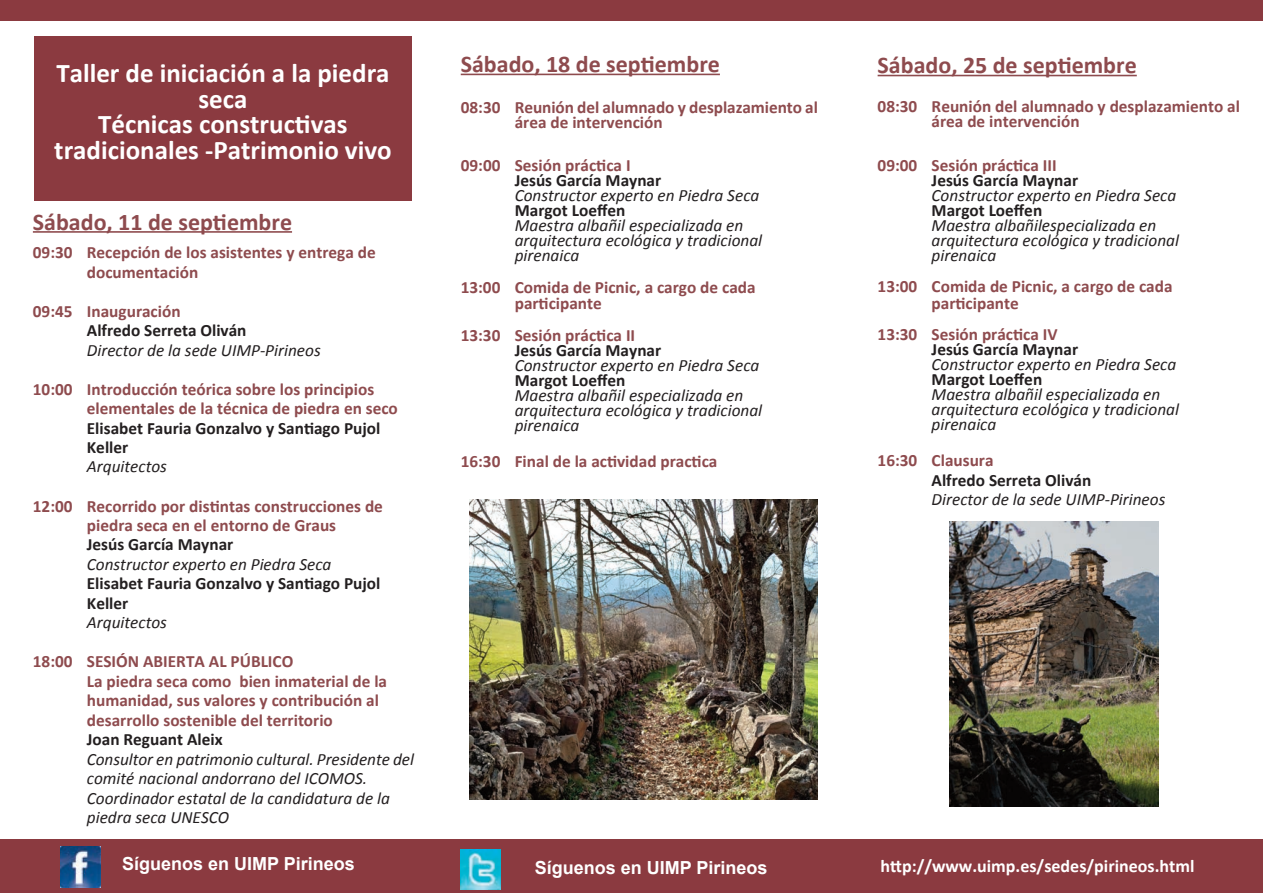
<style>
.page{position:relative;width:1263px;height:893px;background:#fff}
.page>*{position:absolute;margin:0;border:0;box-sizing:border-box;transform-origin:0 0}
.t1{font:700 27px/25.5px "Calibri";color:#fff;text-align:center}
.t2{font:700 24px "Calibri";color:#8e4b4e}
.t3{font:700 18px "Arial";color:#fff}
.t4{font:700 18px "Calibri";color:#fff}
.t5{font:700 17.25px/19.5px "Calibri";color:#8e4b4e}
.t6{font:italic 17.25px/15px "Calibri";color:#231f20}
.t7{font:700 17.25px/19.5px "Calibri";color:#231f20}
</style>
<div class="page">
<div style="left:0;top:0;width:1263px;height:21px;background:#8b3a40"></div>
<div style="left:0;top:839px;width:1263px;height:54px;background:#8b3a40"></div>
<img style="left:60px;top:847px;width:41px;height:40px">
<hr style="left:33px;top:231px;width:259px;height:2px;background:#8e4b4e">
<hr style="left:461px;top:74px;width:259px;height:1px;background:#8e4b4e">
<hr style="left:878px;top:75px;width:259px;height:1px;background:#8e4b4e">
<div style="left:34px;top:36px;width:378px;height:165px;background:#8b3a40"></div>
<img style="left:461px;top:849px;width:40px;height:40px">
<img style="left:949px;top:521px;width:209px;height:286px">
<img style="left:470px;top:499px;width:348px;height:300px">
<h1 class="t1" style="left:54px;top:63px;width:339px">Taller de iniciación a la piedra seca<br>Técnicas constructivas tradicionales -Patrimonio vivo</h1>
<h2 class="t2" style="left:33px;top:212px;width:261px">Sábado, 11 de septiembre</h2>
<p class="t5" style="left:87px;top:244px;width:290px;text-indent:-54px">09:30 Recepción de los asistentes y entrega de documentación</p>
<p class="t5" style="left:33px;top:302px;width:149px">09:45 Inauguración</p>
<p class="t7" style="left:87px;top:322px;width:161px">Alfredo Serreta Oliván</p>
<p class="t6" style="left:87px;top:344px;width:235px">Director de la sede UIMP-Pirineos</p>
<p class="t5" style="left:87px;top:380px;width:313px;text-indent:-54px">10:00 Introducción teórica sobre los principios elementales de la técnica de piedra en seco</p>
<p class="t7" style="left:87px;top:419px;width:295px">Elisabet Fauria Gonzalvo y Santiago Pujol<br>Keller</p>
<p class="t6" style="left:87px;top:461px;width:82px">Arquitectos</p>
<p class="t5" style="left:33px;top:497px;width:352px;text-align:center">12:00 Recorrido por distintas construcciones de piedra seca en el entorno de Graus</p>
<p class="t7" style="left:87px;top:536px;width:148px">Jesús García Maynar</p>
<p class="t6" style="left:87px;top:558px;width:246px">Constructor experto en Piedra Seca</p>
<p class="t7" style="left:87px;top:575px;width:295px">Elisabet Fauria Gonzalvo y Santiago Pujol<br>Keller</p>
<p class="t6" style="left:87px;top:617px;width:82px">Arquitectos</p>
<p class="t5" style="left:87px;top:653px;width:302px;text-indent:-54px">18:00 SESIÓN ABIERTA AL PÚBLICO<br>La piedra seca como bien inmaterial de la humanidad, sus valores y contribución al desarrollo sostenible del territorio</p>
<p class="t7" style="left:87px;top:731px;width:137px">Joan Reguant Aleix</p>
<p class="t6" style="left:87px;top:751px;width:329px;line-height:19.5px">Consultor en patrimonio cultural. Presidente del comité nacional andorrano del ICOMOS.<br>Coordinador estatal de la candidatura de la piedra seca UNESCO</p>
<h2 class="t2" style="left:461px;top:54px;width:261px">Sábado, 18 de septiembre</h2>
<p class="t5" style="left:515px;top:101px;width:305px;line-height:15px;text-indent:-54px">08:30 Reunión del alumnado y desplazamiento al área de intervención</p>
<p class="t5" style="left:461px;top:157px;width:171px">09:00 Sesión práctica I</p>
<p class="t7" style="left:515px;top:172px;width:148px">Jesús García Maynar</p>
<p class="t6" style="left:515px;top:189px;width:246px">Constructor experto en Piedra Seca</p>
<p class="t7" style="left:515px;top:202px;width:112px">Margot Loeffen</p>
<p class="t6" style="left:515px;top:219px;width:249px">Maestra albañil especializada en arquitectura ecológica y tradicional pirenaica</p>
<p class="t5" style="left:515px;top:280px;width:242px;line-height:16.5px;text-indent:-54px">13:00 Comida de Picnic, a cargo de cada participante</p>
<p class="t5" style="left:461px;top:326px;width:176px">13:30 Sesión práctica II</p>
<p class="t7" style="left:515px;top:342px;width:148px">Jesús García Maynar</p>
<p class="t6" style="left:515px;top:359px;width:246px">Constructor experto en Piedra Seca</p>
<p class="t7" style="left:515px;top:372px;width:112px">Margot Loeffen</p>
<p class="t6" style="left:515px;top:389px;width:249px">Maestra albañil especializada en arquitectura ecológica y tradicional pirenaica</p>
<p class="t5" style="left:461px;top:453px;width:258px">16:30 Final de la actividad practica</p>
<h2 class="t2" style="left:878px;top:55px;width:261px">Sábado, 25 de septiembre</h2>
<p class="t5" style="left:932px;top:100px;width:310px;line-height:15px;text-indent:-54px">08:30 Reunión del alumnado y desplazamiento al área de intervención</p>
<p class="t5" style="left:878px;top:157px;width:181px">09:00 Sesión práctica III</p>
<p class="t7" style="left:932px;top:172px;width:148px">Jesús García Maynar</p>
<p class="t6" style="left:932px;top:189px;width:246px">Constructor experto en Piedra Seca</p>
<p class="t7" style="left:932px;top:202px;width:112px">Margot Loeffen</p>
<p class="t6" style="left:932px;top:219px;width:249px">Maestra albañilespecializada en arquitectura ecológica y tradicional pirenaica</p>
<p class="t5" style="left:932px;top:280px;width:242px;line-height:16.5px;text-indent:-54px">13:00 Comida de Picnic, a cargo de cada participante</p>
<p class="t5" style="left:878px;top:326px;width:182px">13:30 Sesión práctica IV</p>
<p class="t7" style="left:932px;top:341px;width:148px">Jesús García Maynar</p>
<p class="t6" style="left:932px;top:358px;width:246px">Constructor experto en Piedra Seca</p>
<p class="t7" style="left:932px;top:371px;width:112px">Margot Loeffen</p>
<p class="t6" style="left:932px;top:388px;width:249px">Maestra albañil especializada en arquitectura ecológica y tradicional pirenaica</p>
<p class="t5" style="left:878px;top:452px;width:117px">16:30 Clausura</p>
<p class="t7" style="left:932px;top:472px;width:161px">Alfredo Serreta Oliván</p>
<p class="t6" style="left:932px;top:493px;width:235px">Director de la sede UIMP-Pirineos</p>
<p class="t3" style="left:122px;top:854px;width:234px">Síguenos en UIMP Pirineos</p>
<p class="t3" style="left:535px;top:858px;width:234px">Síguenos en UIMP Pirineos</p>
<p class="t4" style="left:880px;top:859px;width:315px">http://www.uimp.es/sedes/pirineos.html</p>
</div>
